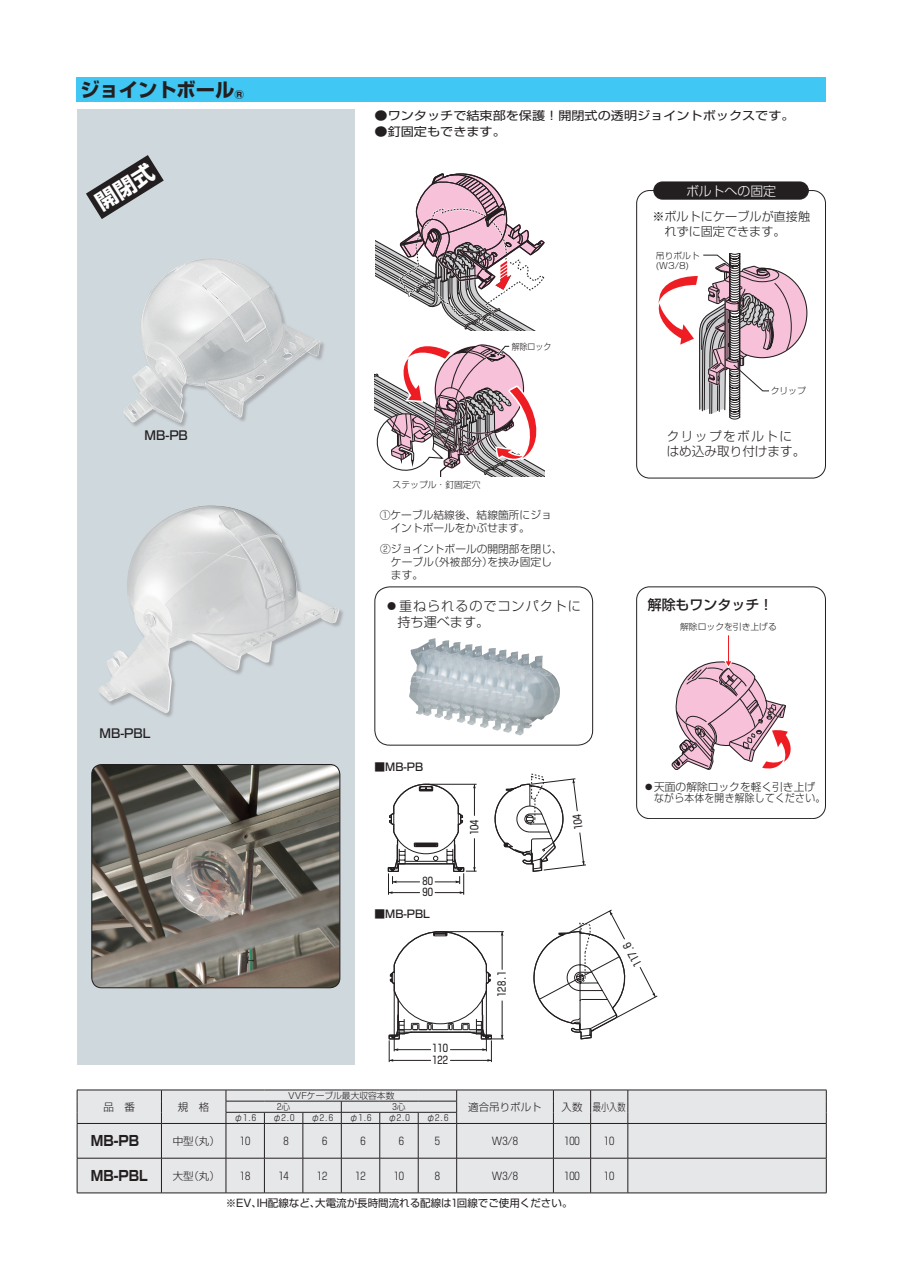
<style>
.page{position:relative;width:903px;height:1275px;background:#fff}
.page>*{position:absolute;margin:0;border:0;box-sizing:border-box;transform-origin:0 0}
.t1{font:700 19.25px "Shin Go Pro";color:#231f20}
.t2{font:700 14px "Shin Go Pro";color:#231f20;scale:.9 1}
.t3{font:14px "Shin Go Pro Medium 90 msp RKSJ H";color:#231f20}
.t4{font:300 13.12px/15.8px "Shin Go Pro";letter-spacing:.07em;color:#231f20}
.t5{font:12.95px "Shin Go Pro Light 90 msp RKSJ H";color:#fff}
.t6{font:12.6px/15px "Shin Go Pro Light 90 msp RKSJ H";color:#231f20}
.t7{font:500 12.25px "Shin Go Pro";color:#231f20}
.t8{font:12.08px/14.5px "Shin Go Pro Light 90 msp RKSJ H";letter-spacing:.005em;color:#231f20}
.t9{font:11.9px "Shin Go Pro";color:#231f20;scale:1.11 1}
.t10{font:10.67px/13px "Shin Go Pro Light 90 msp RKSJ H";color:#231f20}
.t11{font:10.67px/11.7px "Shin Go Pro Light 90 msp RKSJ H";letter-spacing:.03em;color:#231f20}
.t12{font:10.67px "Shin Go Pro Medium 90 msp RKSJ H";color:#231f20}
.t13{font:300 10.5px "Shin Go Pro";color:#231f20}
.t14{font:10.5px "Shin Go Pro";color:#231f20}
.t15{font:10.5px "Shin Go Pro Regular 90 msp RKSJ H";color:#231f20}
.t16{font:300 8.75px/11.2px "Shin Go Pro";color:#231f20}
.t17{font:8.75px/10.5px "Shin Go Pro Light 90 msp RKSJ H";color:#231f20}
.t18{font:8.75px "Shin Go Pro Light 90 msp RKSJ H";color:#231f20;scale:.9 1}
</style>
<div class="page">
<div style="left:77px;top:109px;width:278px;height:955px;background:#cfd8dd"></div>
<div style="left:77px;top:77px;width:749px;height:25px;background:#40c7f4"></div>
<svg style="left:636px;top:182px;width:190px;height:296px"></svg>
<div style="left:728px;top:244px;width:13px;height:8px;background:#fff"></div>
<svg style="left:657px;top:247px;width:151px;height:198px"></svg>
<svg style="left:375px;top:173px;width:170px;height:158px"></svg>
<svg style="left:375px;top:344px;width:170px;height:133px"></svg>
<img style="left:99px;top:505px;width:240px;height:208px">
<img style="left:92px;top:764px;width:248px;height:224px">
<div style="left:91px;top:764px;width:249px;height:224px;border:1px solid #231f20;border-radius:10px"></div>
<img style="left:409px;top:638px;width:74px;height:87px">
<img style="left:123px;top:258px;width:198px;height:166px">
<svg style="left:671px;top:635px;width:119px;height:135px"></svg>
<div style="left:636px;top:587px;width:190px;height:232px;border:1px solid #231f20;border-radius:13px"></div>
<div style="left:78px;top:1124px;width:748px;height:69px;background:#e6e7e9"></div>
<svg style="left:77px;top:1090px;width:750px;height:33px;background:#dbdcde"></svg>
<hr style="left:77px;top:1123px;width:84px;height:1px;background:#231f20">
<hr style="left:77px;top:1124px;width:1px;height:34px;background:#231f20">
<hr style="left:161px;top:1123px;width:65px;height:1px;background:#231f20">
<hr style="left:161px;top:1124px;width:1px;height:34px;background:#231f20">
<hr style="left:226px;top:1123px;width:38px;height:1px;background:#231f20">
<hr style="left:226px;top:1124px;width:1px;height:34px;background:#231f20">
<hr style="left:264px;top:1123px;width:39px;height:1px;background:#231f20">
<hr style="left:264px;top:1124px;width:1px;height:34px;background:#231f20">
<hr style="left:303px;top:1123px;width:38px;height:1px;background:#231f20">
<hr style="left:303px;top:1124px;width:1px;height:34px;background:#231f20">
<hr style="left:341px;top:1123px;width:39px;height:1px;background:#231f20">
<hr style="left:341px;top:1124px;width:1px;height:34px;background:#231f20">
<hr style="left:380px;top:1123px;width:38px;height:1px;background:#231f20">
<hr style="left:379px;top:1124px;width:1px;height:34px;background:#231f20">
<hr style="left:418px;top:1123px;width:39px;height:1px;background:#231f20">
<hr style="left:418px;top:1124px;width:1px;height:34px;background:#231f20">
<hr style="left:457px;top:1123px;width:96px;height:1px;background:#231f20">
<hr style="left:456px;top:1124px;width:1px;height:34px;background:#231f20">
<hr style="left:553px;top:1123px;width:38px;height:1px;background:#231f20">
<hr style="left:553px;top:1124px;width:1px;height:34px;background:#231f20">
<hr style="left:591px;top:1123px;width:37px;height:1px;background:#231f20">
<hr style="left:590px;top:1124px;width:1px;height:34px;background:#231f20">
<hr style="left:628px;top:1123px;width:198px;height:1px;background:#231f20">
<hr style="left:627px;top:1124px;width:1px;height:34px;background:#231f20">
<hr style="left:826px;top:1124px;width:1px;height:34px;background:#231f20">
<hr style="left:77px;top:1158px;width:84px;height:1px;background:#231f20">
<hr style="left:77px;top:1158px;width:1px;height:35px;background:#231f20">
<hr style="left:161px;top:1158px;width:65px;height:1px;background:#231f20">
<hr style="left:161px;top:1158px;width:1px;height:35px;background:#231f20">
<hr style="left:226px;top:1158px;width:38px;height:1px;background:#231f20">
<hr style="left:226px;top:1158px;width:1px;height:35px;background:#231f20">
<hr style="left:264px;top:1158px;width:39px;height:1px;background:#231f20">
<hr style="left:264px;top:1158px;width:1px;height:35px;background:#231f20">
<hr style="left:303px;top:1158px;width:38px;height:1px;background:#231f20">
<hr style="left:303px;top:1158px;width:1px;height:35px;background:#231f20">
<hr style="left:341px;top:1158px;width:39px;height:1px;background:#231f20">
<hr style="left:341px;top:1158px;width:1px;height:35px;background:#231f20">
<hr style="left:380px;top:1158px;width:38px;height:1px;background:#231f20">
<hr style="left:379px;top:1158px;width:1px;height:35px;background:#231f20">
<hr style="left:418px;top:1158px;width:39px;height:1px;background:#231f20">
<hr style="left:418px;top:1158px;width:1px;height:35px;background:#231f20">
<hr style="left:457px;top:1158px;width:96px;height:1px;background:#231f20">
<hr style="left:456px;top:1158px;width:1px;height:35px;background:#231f20">
<hr style="left:553px;top:1158px;width:38px;height:1px;background:#231f20">
<hr style="left:553px;top:1158px;width:1px;height:35px;background:#231f20">
<hr style="left:591px;top:1158px;width:37px;height:1px;background:#231f20">
<hr style="left:590px;top:1158px;width:1px;height:35px;background:#231f20">
<hr style="left:628px;top:1158px;width:198px;height:1px;background:#231f20">
<hr style="left:627px;top:1158px;width:1px;height:35px;background:#231f20">
<hr style="left:826px;top:1158px;width:1px;height:35px;background:#231f20">
<hr style="left:77px;top:1193px;width:84px;height:1px;background:#231f20">
<hr style="left:161px;top:1193px;width:65px;height:1px;background:#231f20">
<hr style="left:226px;top:1193px;width:38px;height:1px;background:#231f20">
<hr style="left:264px;top:1193px;width:39px;height:1px;background:#231f20">
<hr style="left:303px;top:1193px;width:38px;height:1px;background:#231f20">
<hr style="left:341px;top:1193px;width:39px;height:1px;background:#231f20">
<hr style="left:380px;top:1193px;width:38px;height:1px;background:#231f20">
<hr style="left:418px;top:1193px;width:39px;height:1px;background:#231f20">
<hr style="left:457px;top:1193px;width:96px;height:1px;background:#231f20">
<hr style="left:553px;top:1193px;width:38px;height:1px;background:#231f20">
<hr style="left:591px;top:1193px;width:37px;height:1px;background:#231f20">
<hr style="left:628px;top:1193px;width:198px;height:1px;background:#231f20">
<div style="left:375px;top:587px;width:218px;height:158px;border:1px solid #231f20;border-radius:15px"></div>
<svg style="left:387px;top:774px;width:270px;height:288px"></svg>
<svg style="left:86px;top:155px;width:78px;height:64px"></svg>
<h1 class="t1" style="left:80px;top:74px;width:175px">ジョイントボールR</h1>
<p class="t7" style="left:145px;top:425px;width:45px">MB-PB</p>
<p class="t7" style="left:99px;top:724px;width:53px">MB-PBL</p>
<p class="t9" style="left:375px;top:106px;width:380px">●ワンタッチで結束部を保護！開閉式の透明ジョイントボックスです。</p>
<p class="t9" style="left:375px;top:122px;width:120px">●釘固定もできます。</p>
<p class="t5" style="left:686px;top:180px;width:92px">ボルトへの固定</p>
<p class="t8" style="left:664px;top:208px;width:147px;text-indent:-12px">※ボルトにケーブルが直接触れずに固定できます。</p>
<p class="t18" style="left:512px;top:339px;width:45px">解除ロック</p>
<p class="t17" style="left:393px;top:478px;width:89px">ステップル・釘固定穴</p>
<p class="t10" style="left:390px;top:507px;width:163px;text-indent:-11px">①ケーブル結線後、結線箇所にジョイントボールをかぶせます。</p>
<p class="t10" style="left:391px;top:541px;width:173px;text-indent:-11px">②ジョイントボールの開閉部を閉じ、ケーブル（外被部分）を挟み固定します。</p>
<p class="t4" style="left:397px;top:597px;width:185px;text-indent:-12px">◦重ねられるのでコンパクトに持ち運べます。</p>
<p class="t17" style="left:656px;top:249px;width:45px">吊りボルト(W3/8)</p>
<p class="t17" style="left:771px;top:384px;width:37px">クリップ</p>
<p class="t6" style="left:667px;top:427px;width:140px">クリップをボルトにはめ込み取り付けます。</p>
<h2 class="t3" style="left:648px;top:593px;width:127px">解除もワンタッチ！</h2>
<p class="t17" style="left:680px;top:620px;width:98px">解除ロックを引き上げる</p>
<p class="t12" style="left:375px;top:758px;width:50px">■MB-PB</p>
<p class="t15" style="left:422px;top:872px;width:12px">80</p>
<p class="t15" style="left:422px;top:883px;width:12px">90</p>
<p class="t12" style="left:375px;top:905px;width:57px">■MB-PBL</p>
<p class="t15" style="left:432px;top:1040px;width:17px">110</p>
<p class="t15" style="left:432px;top:1051px;width:17px">122</p>
<p class="t15" style="left:466px;top:835px;width:17px;rotate:-90deg">104</p>
<p class="t15" style="left:493px;top:997px;width:28px;rotate:-90deg">128.1</p>
<p class="t11" style="left:654px;top:779px;width:172px;text-indent:-11px">●天面の解除ロックを軽く引き上げながら本体を開き解除してください。</p>
<p class="t15" style="left:631px;top:970px;width:33px;rotate:-118deg">117.6</p>
<p class="t13" style="left:104px;top:1098px;width:33px">品　番</p>
<p class="t13" style="left:178px;top:1098px;width:33px">規　格</p>
<p class="t16" style="left:277px;top:1089px;width:119px;text-indent:11px">VVFケーブル最大収容本数<br>2心</p>
<p class="t16" style="left:392px;top:1100px;width:15px">3心</p>
<p class="t13" style="left:468px;top:1098px;width:75px">適合吊りボルト</p>
<p class="t13" style="left:561px;top:1098px;width:66px">入数 最小入数</p>
<p class="t16" style="left:234px;top:1111px;width:23px">φ1.6</p>
<p class="t16" style="left:273px;top:1111px;width:23px">φ2.0</p>
<p class="t16" style="left:311px;top:1111px;width:23px">φ2.6</p>
<p class="t16" style="left:350px;top:1111px;width:23px">φ1.6</p>
<p class="t16" style="left:388px;top:1111px;width:23px">φ2.0</p>
<p class="t16" style="left:426px;top:1111px;width:23px">φ2.6</p>
<h2 class="t2" style="left:91px;top:1130px;width:55px">MB-PB</h2>
<p class="t13" style="left:173px;top:1132px;width:49px">中型（丸）</p>
<p class="t13" style="left:240px;top:1132px;width:12px">10</p>
<p class="t13" style="left:284px;top:1132px;width:7px">8</p>
<p class="t13" style="left:322px;top:1132px;width:7px">6</p>
<p class="t13" style="left:360px;top:1132px;width:7px">6</p>
<p class="t13" style="left:399px;top:1132px;width:7px">6</p>
<p class="t13" style="left:435px;top:1132px;width:7px">5</p>
<p class="t13" style="left:492px;top:1132px;width:28px">W3/8</p>
<p class="t13" style="left:564px;top:1132px;width:17px">100</p>
<p class="t13" style="left:604px;top:1132px;width:12px">10</p>
<h2 class="t2" style="left:91px;top:1164px;width:65px">MB-PBL</h2>
<p class="t13" style="left:173px;top:1167px;width:49px">大型（丸）</p>
<p class="t13" style="left:240px;top:1167px;width:12px">18</p>
<p class="t13" style="left:278px;top:1167px;width:12px">14</p>
<p class="t13" style="left:317px;top:1167px;width:12px">12</p>
<p class="t13" style="left:355px;top:1167px;width:12px">12</p>
<p class="t13" style="left:394px;top:1167px;width:12px">10</p>
<p class="t13" style="left:435px;top:1167px;width:7px">8</p>
<p class="t13" style="left:492px;top:1167px;width:28px">W3/8</p>
<p class="t13" style="left:564px;top:1167px;width:17px">100</p>
<p class="t13" style="left:604px;top:1167px;width:12px">10</p>
<p class="t14" style="left:226px;top:1195px;width:348px">※EV、IH配線など、大電流が長時間流れる配線は1回線でご使用ください。</p>
</div>
